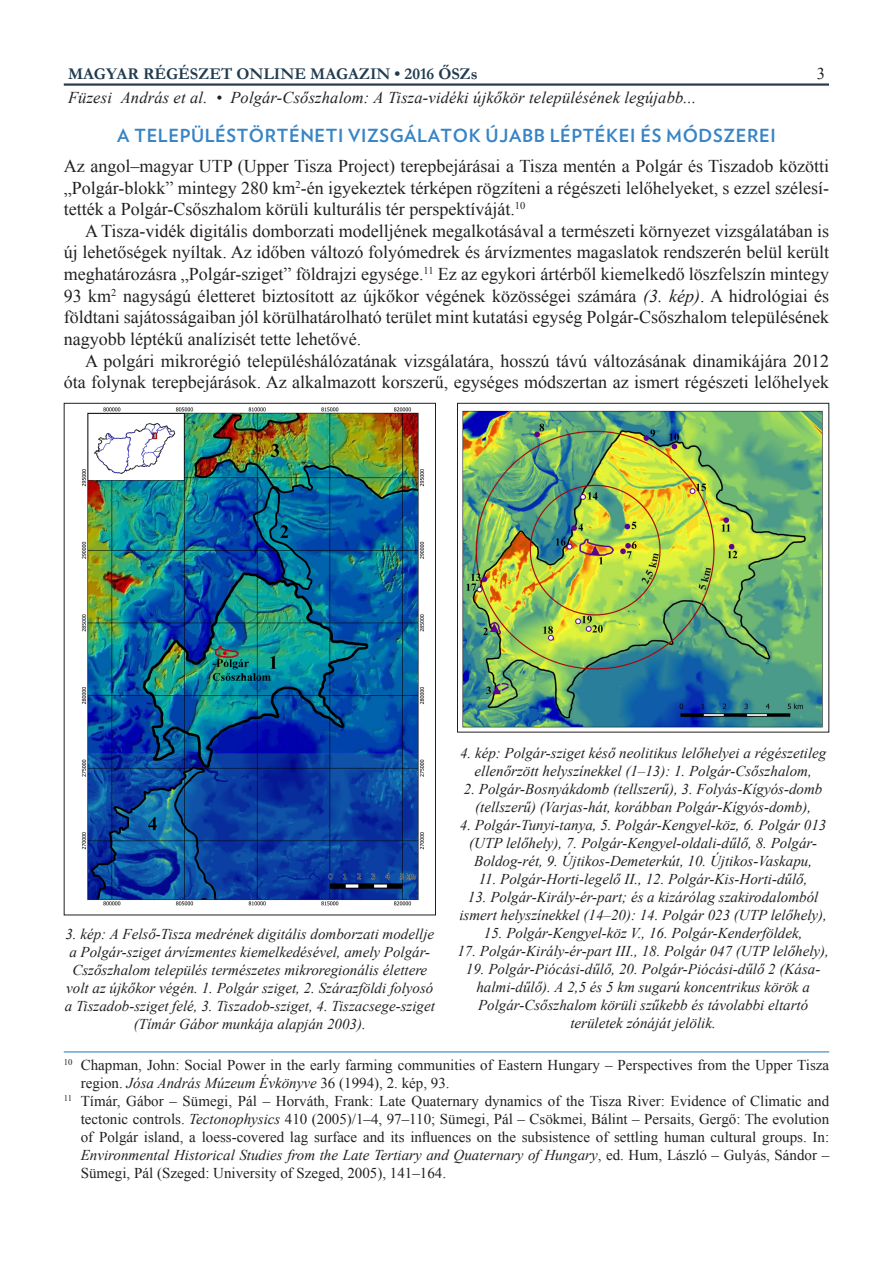
<style>
.page{position:relative;width:893px;height:1263px;background:#fff}
.page>*{position:absolute;margin:0;border:0;box-sizing:border-box;transform-origin:0 0}
.cikk_szoveg_print{font:18px/21.6px "Times New Roman";color:#231f20;text-align:justify}
.alcim{font:700 18px "Verlag";letter-spacing:.035em;color:#3884c5}
.t1{font:italic 16.5px "Times New Roman";letter-spacing:.01em;color:#231f20}
.t2{font:700 16.5px "Garamond";color:#213b4f}
.t3{font:16.5px "Times New Roman";color:#231f20}
.kepala{font:italic 15px/18px "Times New Roman";color:#231f20;text-align:center}
.labjegyzet{font:15px/18px "Times New Roman";color:#231f20}
.s1{font-style:italic}
</style>
<div class="page">
<hr style="left:64px;top:83px;width:765px;height:3px;background:#2d3d4d">
<hr style="left:64px;top:1051px;width:765px;height:1px;background:#3884c5">
<img style="left:81px;top:407px;width:344px;height:499px">
<img style="left:462px;top:410px;width:361px;height:318px">
<div style="left:457px;top:403px;width:372px;height:329px;border:1px solid #231f20"></div>
<p class="t2" style="left:68px;top:62px;width:411px">MAGYAR RÉGÉSZET ONLINE MAGAZIN • 2016 ŐSZs</p>
<p class="t1" style="left:68px;top:87px;width:630px">Füzesi András et al. • Polgár-Csőszhalom: A Tisza-vidéki újkőkör településének legújabb...</p>
<p class="t3" style="left:817px;top:62px;width:10px">3</p>
<p class="alcim" style="left:117px;top:121px;width:660px">A TELEPÜLÉSTÖRTÉNETI VIZSGÁLATOK ÚJABB LÉPTÉKEI ÉS MÓDSZEREI</p>
<p class="cikk_szoveg_print" style="left:64px;top:155px;width:767px">Az angol–magyar UTP (Upper Tisza Project) terepbejárásai a Tisza mentén a Polgár és Tiszadob közötti „Polgár-blokk” mintegy 280 km<sup>2</sup>-én igyekeztek térképen rögzíteni a régészeti lelőhelyeket, s ezzel szélesí&shy;tették a Polgár-Csőszhalom körüli kulturális tér perspektíváját.<sup>10</sup></p>
<p class="cikk_szoveg_print" style="left:64px;top:220px;width:767px;text-indent:21px">A Tisza-vidék digitális domborzati modelljének megalkotásával a természeti környezet vizsgálatában is új lehetőségek nyíltak. Az időben változó folyómedrek és árvízmentes magaslatok rendszerén belül került meghatározásra „Polgár-sziget” földrajzi egysége.<sup>11</sup> Ez az egykori ártérből kiemelkedő löszfelszín mintegy 93 km<sup>2</sup> nagyságú életteret biztosított az újkőkor végének közösségei számára <span class="s1">(3. kép)</span>. A hidrológiai és földtani sajátosságaiban jól körülhatárolható terület mint kutatási egység Polgár-Csőszhalom településének nagyobb léptékű analízisét tette lehetővé.</p>
<p class="cikk_szoveg_print" style="left:64px;top:349px;width:767px;text-align:right">A polgári mikrorégió településhálózatának vizsgálatára, hosszú távú változásának dinamikájára 2012 óta folynak terepbejárások. Az alkalmazott korszerű, egységes módszertan az ismert régészeti lelőhelyek</p>
<p class="kepala" style="left:65px;top:924px;width:372px">3. kép: A Felső-Tisza medrének digitális domborzati modellje a Polgár-sziget árvízmentes kiemelkedésével, amely Polgár-Cszőszhalom település természetes mikroregionális élettere volt az újkőkor végén. 1. Polgár sziget, 2. Szárazföldi folyosó a Tiszadob-sziget felé, 3. Tiszadob-sziget, 4. Tiszacsege-sziget (Tímár Gábor munkája alapján 2003).</p>
<p class="kepala" style="left:460px;top:743px;width:368px">4. kép: Polgár-sziget késő neolitikus lelőhelyei a régészetileg ellenőrzött helyszínekkel (1–13): 1. Polgár-Csőszhalom,</p>
<p class="kepala" style="left:464px;top:779px;width:360px">2. Polgár-Bosnyákdomb (tellszerű), 3. Folyás-Kígyós-domb (tellszerű) (Varjas-hát, korábban Polgár-Kígyós-domb),</p>
<p class="kepala" style="left:460px;top:815px;width:368px">4. Polgár-Tunyi-tanya, 5. Polgár-Kengyel-köz, 6. Polgár 013 (UTP lelőhely), 7. Polgár-Kengyel-oldali-dűlő, 8. Polgár-<br>Boldog-rét, 9. Újtikos-Demeterkút, 10. Újtikos-Vaskapu,</p>
<p class="kepala" style="left:479px;top:869px;width:330px">11. Polgár-Horti-legelő II., 12. Polgár-Kis-Horti-dűlő,</p>
<p class="kepala" style="left:459px;top:887px;width:369px">13. Polgár-Király-ér-part; és a kizárólag szakirodalomból ismert helyszínekkel (14–20): 14. Polgár 023 (UTP lelőhely),</p>
<p class="kepala" style="left:484px;top:923px;width:320px">15. Polgár-Kengyel-köz V., 16. Polgár-Kenderföldek,</p>
<p class="kepala" style="left:457px;top:941px;width:373px">17. Polgár-Király-ér-part III., 18. Polgár 047 (UTP lelőhely),</p>
<p class="kepala" style="left:466px;top:959px;width:356px">19. Polgár-Piócási-dűlő, 20. Polgár-Piócási-dűlő 2 (Kása&shy;halmi-dűlő). A 2,5 és 5 km sugarú koncentrikus körök a Polgár-Csőszhalom körüli szűkebb és távolabbi eltartó területek zónáját jelölik.</p>
<p class="labjegyzet" style="left:81px;top:1056px;width:750px;text-indent:-17px"><sup>10</sup> Chapman, John: Social Power in the early farming communities of Eastern Hungary – Perspectives from the Upper Tisza region. <span class="s1">Jósa András Múzeum Évkönyve</span> 36 (1994), 2. kép, 93.</p>
<p class="labjegyzet" style="left:81px;top:1092px;width:750px;text-align:justify;text-indent:-17px"><sup>11</sup> Tímár, Gábor – Sümegi, Pál – Horváth, Frank: Late Quaternary dynamics of the Tisza River: Evidence of Climatic and tectonic controls. <span class="s1">Tectonophysics</span> 410 (2005)/1–4, 97–110; Sümegi, Pál – Csökmei, Bálint – Persaits, Gergő: The evolution of Polgár island, a loess-covered lag surface and its influences on the subsistence of settling human cultural groups. In:<br><span class="s1">Environmental Historical Studies from the Late Tertiary and Quaternary of Hungary</span>, ed. Hum, László – Gulyás, Sándor – Sümegi, Pál (Szeged: University of Szeged, 2005), 141–164.</p>
</div>
